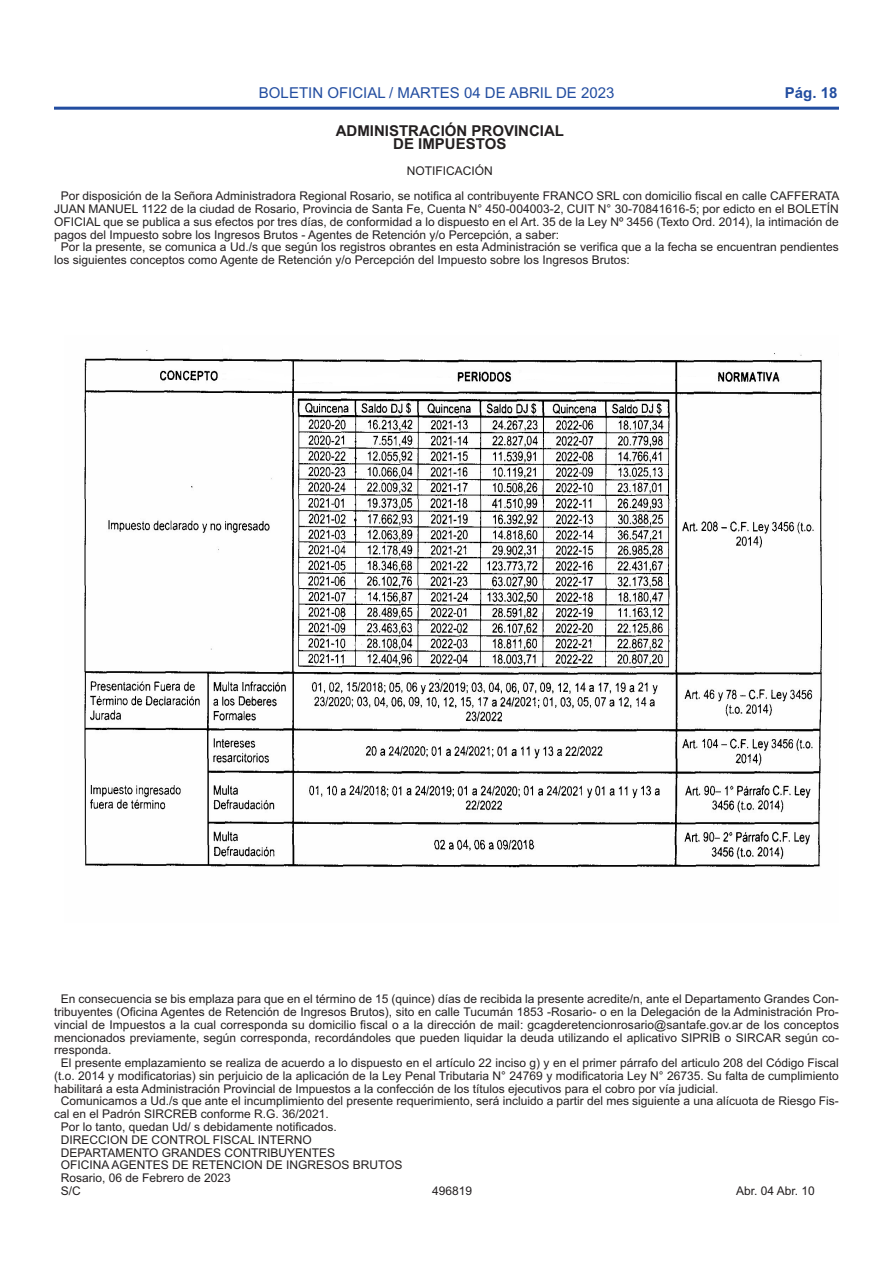
<style>
.page{position:relative;width:893px;height:1263px;background:#fff}
.page>*{position:absolute;margin:0;border:0;box-sizing:border-box;transform-origin:0 0}
.t1{font:15px "Arial";color:#224da0}
.t2{font:700 15px/12.8px "Arial";color:#231f20;text-align:center}
.t3{font:700 15px "Arial";color:#224da0}
.t4{font:12px/25.5px "Arial";color:#231f20;text-align:center}
</style>
<div class="page">
<hr style="left:54px;top:107px;width:785px;height:3px;background:#224da0">
<img style="left:84px;top:350px;width:739px;height:518px">
<p class="t1" style="left:259px;top:84px;width:357px">BOLETIN OFICIAL / MARTES 04 DE ABRIL DE 2023</p>
<p class="t3" style="left:785px;top:84px;width:54px">Pág. 18</p>
<p class="t2" style="left:336px;top:125px;width:230px">ADMINISTRACIÓN PROVINCIAL<br>DE IMPUESTOS</p>
<p class="t4" style="left:61px;top:158px;width:780px">NOTIFICACIÓN<br>Por disposición de la Señora Administradora Regional Rosario, se notifica al contribuyente FRANCO SRL con domicilio fiscal en calle CAFFERATA</p>
<p class="t4" style="left:54px;top:196px;width:786px">JUAN MANUEL 1122 de la ciudad de Rosario, Provincia de Santa Fe, Cuenta N° 450-004003-2, CUIT N° 30-70841616-5; por edicto en el BOLETÍN</p>
<p class="t4" style="left:54px;top:209px;width:786px">OFICIAL que se publica a sus efectos por tres días, de conformidad a lo dispuesto en el Art. 35 de la Ley Nº 3456 (Texto Ord. 2014), la intimación de</p>
<p class="t4" style="left:54px;top:222px;width:506px">pagos del Impuesto sobre los Ingresos Brutos - Agentes de Retención y/o Percepción, a saber:</p>
<p class="t4" style="left:61px;top:234px;width:780px">Por la presente, se comunica a Ud./s que según los registros obrantes en esta Administración se verifica que a la fecha se encuentran pendientes</p>
<p class="t4" style="left:54px;top:247px;width:577px">los siguientes conceptos como Agente de Retención y/o Percepción del Impuesto sobre los Ingresos Brutos:</p>
<p class="t4" style="left:61px;top:986px;width:780px">En consecuencia se bis emplaza para que en el término de 15 (quince) días de recibida la presente acredite/n, ante el Departamento Grandes Con-</p>
<p class="t4" style="left:54px;top:999px;width:786px">tribuyentes (Oficina Agentes de Retención de Ingresos Brutos), sito en calle Tucumán 1853 -Rosario- o en la Delegación de la Administración Pro-</p>
<p class="t4" style="left:54px;top:1012px;width:786px">vincial de Impuestos a la cual corresponda su domicilio fiscal o a la dirección de mail: gcagderetencionrosario@santafe.gov.ar de los conceptos</p>
<p class="t4" style="left:54px;top:1025px;width:786px">mencionados previamente, según corresponda, recordándoles que pueden liquidar la deuda utilizando el aplicativo SIPRIB o SIRCAR según co-</p>
<p class="t4" style="left:54px;top:1037px;width:59px">rresponda.</p>
<p class="t4" style="left:61px;top:1050px;width:780px">El presente emplazamiento se realiza de acuerdo a lo dispuesto en el artículo 22 inciso g) y en el primer párrafo del articulo 208 del Código Fiscal</p>
<p class="t4" style="left:54px;top:1063px;width:786px">(t.o. 2014 y modificatorias) sin perjuicio de la aplicación de la Ley Penal Tributaria N° 24769 y modificatoria Ley N° 26735. Su falta de cumplimiento</p>
<p class="t4" style="left:54px;top:1076px;width:666px">habilitará a esta Administración Provincial de Impuestos a la confección de los títulos ejecutivos para el cobro por vía judicial.</p>
<p class="t4" style="left:61px;top:1088px;width:780px">Comunicamos a Ud./s que ante el incumplimiento del presente requerimiento, será incluido a partir del mes siguiente a una alícuota de Riesgo Fis-</p>
<p class="t4" style="left:54px;top:1101px;width:276px">cal en el Padrón SIRCREB conforme R.G. 36/2021.</p>
<p class="t4" style="left:61px;top:1114px;width:278px">Por lo tanto, quedan Ud/ s debidamente notificados.</p>
<p class="t4" style="left:61px;top:1127px;width:253px">DIRECCION DE CONTROL FISCAL INTERNO</p>
<p class="t4" style="left:61px;top:1140px;width:276px">DEPARTAMENTO GRANDES CONTRIBUYENTES</p>
<p class="t4" style="left:61px;top:1152px;width:343px">OFICINA AGENTES DE RETENCION DE INGRESOS BRUTOS</p>
<p class="t4" style="left:61px;top:1165px;width:172px">Rosario, 06 de Febrero de 2023</p>
<p class="t4" style="left:61px;top:1178px;width:22px">S/C</p>
<p class="t4" style="left:432px;top:1178px;width:42px">496819</p>
<p class="t4" style="left:736px;top:1178px;width:80px">Abr. 04 Abr. 10</p>
</div>
